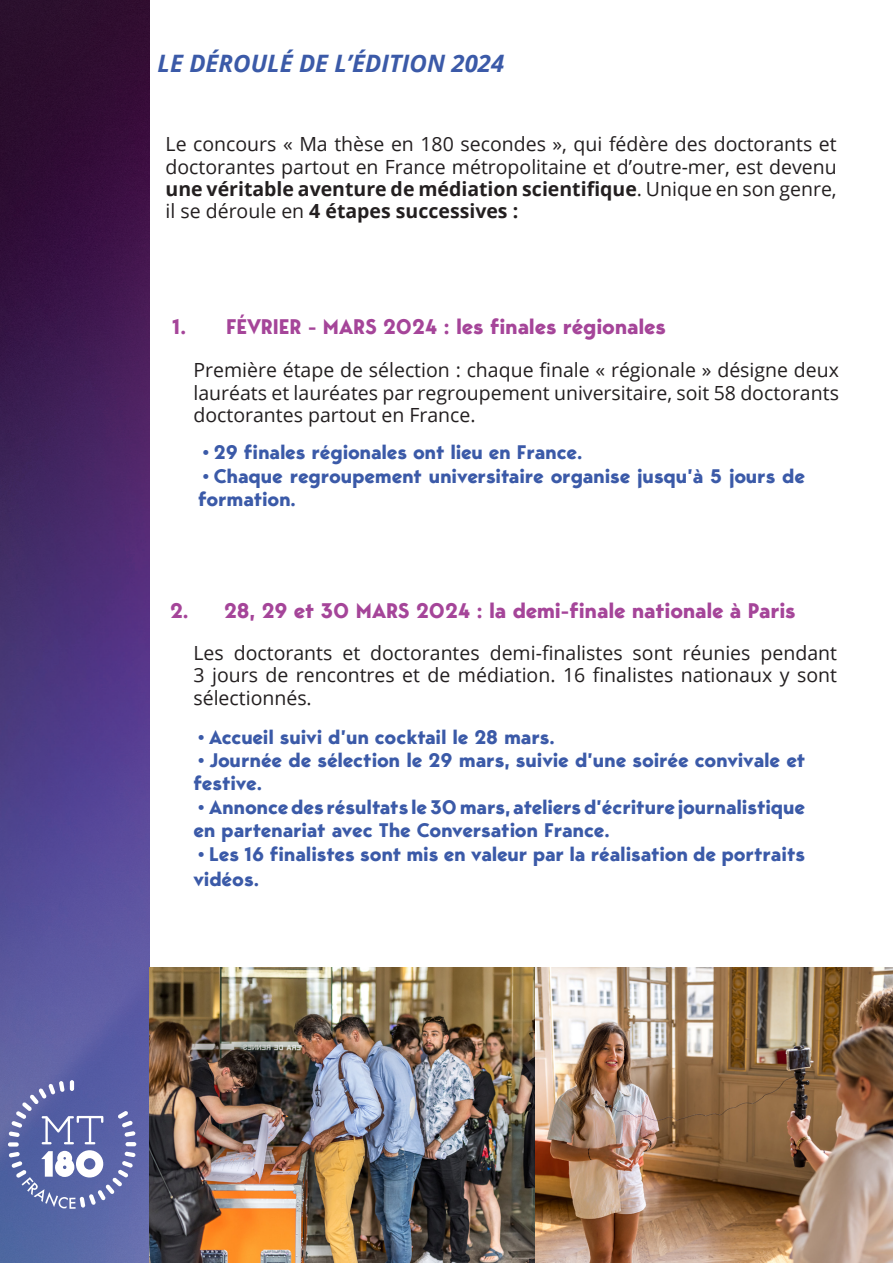
<style>
.page{position:relative;width:893px;height:1263px;background:#fff}
.page>*{position:absolute;margin:0;border:0;box-sizing:border-box;transform-origin:0 0}
.TitrePage{font:italic 700 24px "Open Sans";color:#3b5aa8}
.Dates{font:700 21px "George";letter-spacing:-.01em;color:#a54599}
.Paragraphe{font:19.5px/22.4px "Open Sans";color:#231f20;text-align:justify}
.Points{font:700 19.5px/23.4px "George";letter-spacing:-.01em;color:#3b5aa8}
.s1{font-weight:700}
</style>
<div class="page">
<img style="left:0;top:0;width:150px;height:1263px">
<svg style="left:125px;top:1142px;width:11px;height:4px"></svg>
<svg style="left:118px;top:1111px;width:18px;height:26px"></svg>
<hr style="left:70px;top:1080px;width:4px;height:11px;background:#dadcea;border-radius:2px">
<svg style="left:9px;top:1081px;width:94px;height:63px;background:#6d75af"></svg>
<svg style="left:8px;top:1142px;width:11px;height:4px"></svg>
<svg style="left:9px;top:1150px;width:127px;height:59px"></svg>
<img style="left:150px;top:968px;width:743px;height:295px">
<p class="TitrePage" style="left:158px;top:47px;width:348px">LE DÉROULÉ DE L’ÉDITION 2024</p>
<p class="Paragraphe" style="left:166px;top:132px;width:673px">Le concours « Ma thèse en 180 secondes », qui fédère des doctorants et doctorantes partout en France métropolitaine et d’outre-mer, est devenu <span class="s1">une véritable aventure de médiation scientifique</span>. Unique en son genre, il se déroule en <span class="s1">4 étapes successives :</span></p>
<p class="Dates" style="left:172px;top:313px;width:495px">1. FÉVRIER - MARS 2024 : les finales régionales</p>
<p class="Paragraphe" style="left:193px;top:358px;width:647px">Première étape de sélection : chaque finale « régionale » désigne deux lauréats et lauréates par regroupement universitaire, soit 58 doctorants doctorantes partout en France.</p>
<p class="Points" style="left:198px;top:440px;width:386px">•29 finales régionales ont lieu en France.</p>
<p class="Points" style="left:198px;top:464px;width:608px">•Chaque regroupement universitaire organise jusqu’à 5 jours de formation.</p>
<p class="Dates" style="left:170px;top:597px;width:627px">2. 28, 29 et 30 MARS 2024 : la demi-finale nationale à Paris</p>
<p class="Paragraphe" style="left:193px;top:641px;width:645px">Les doctorants et doctorantes demi-finalistes sont réunies pendant 3 jours de rencontres et de médiation. 16 finalistes nationaux y sont sélectionnés.</p>
<p class="Points" style="left:193px;top:725px;width:363px">•Accueil suivi d’un cocktail le 28 mars.</p>
<p class="Points" style="left:193px;top:748px;width:613px">•Journée de sélection le 29 mars, suivie d’une soirée convivale et festive.</p>
<p class="Points" style="left:193px;top:795px;width:613px">•Annonce des résultats le 30 mars, ateliers d’écriture journalistique en partenariat avec The Conversation France.</p>
<p class="Points" style="left:193px;top:841px;width:613px;line-height:25.2px">•Les 16 finalistes sont mis en valeur par la réalisation de portraits vidéos.</p>
</div>
